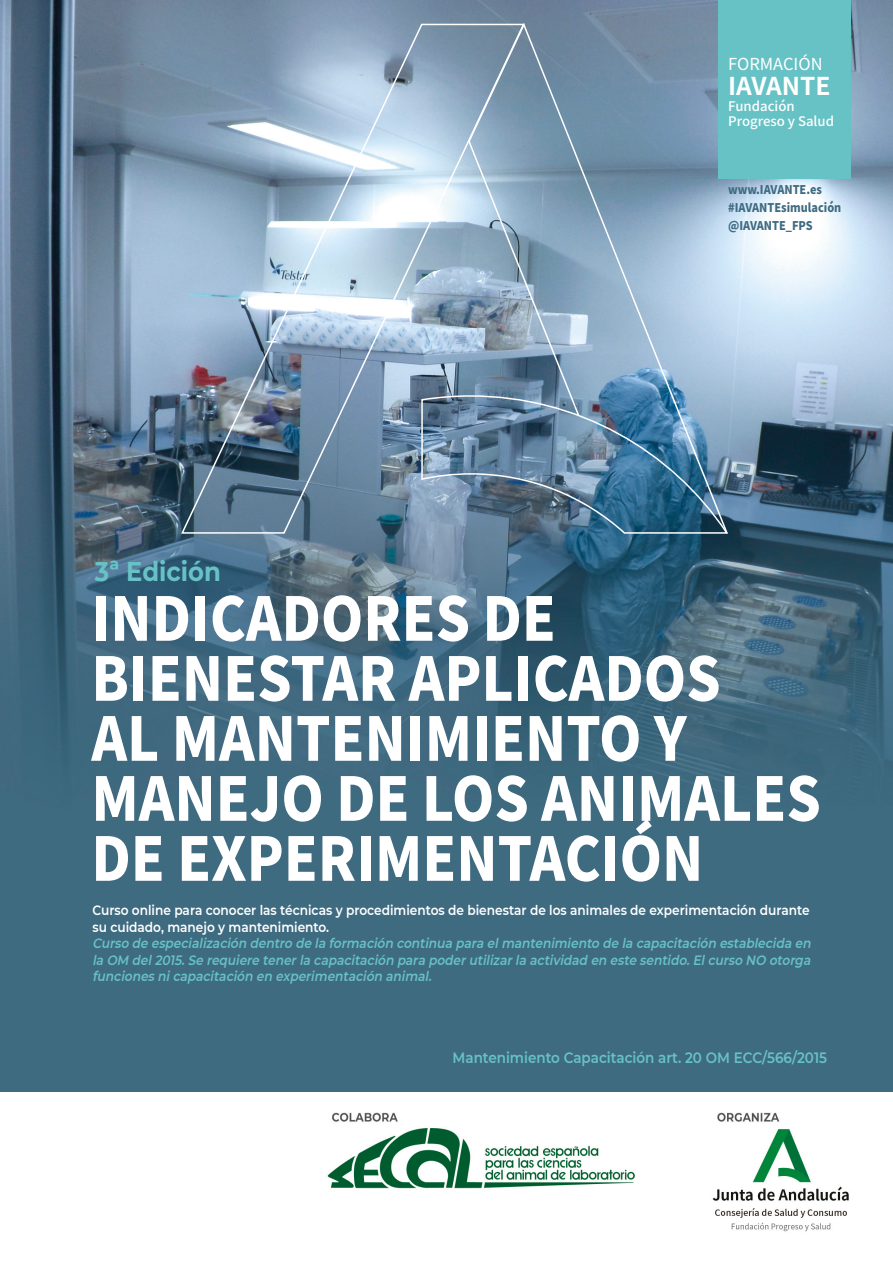
<style>
.page{position:relative;width:893px;height:1263px;background:#fff}
.page>*{position:absolute;margin:0;border:0;box-sizing:border-box;transform-origin:0 0}
.Título{font:900 60px/60px "Noto Sans HK";color:#fff;scale:.9 1}
.Cuerpo{font:700 27px "Montserrat";color:#67c2c5;scale:.9 1}
.t1{font:700 24.45px "Noto Sans HK";color:#fff}
.t2{font:16.5px "Noto Sans HK";color:#fff}
.Cuerpo-2{font:600 15px "Montserrat";color:#67c2c5;scale:.9 1}
.Cuerpo-3{font:italic 600 13.5px/16.5px "Montserrat";color:#67c2c5;text-align:justify;scale:.9 1}
.Cuerpo-4{font:600 13.5px/16.5px "Montserrat";color:#fff;scale:.9 1}
.t3{font:500 13.2px "Noto Sans HK";color:#fff}
.Título-2{font:900 12px "Noto Sans HK";color:#3f6b82;scale:.9 1}
</style>
<div class="page">
<img style="left:0;top:0;width:893px;height:1092px">
<img style="left:327px;top:1112px;width:522px;height:120px">
<div style="left:718px;top:0;width:132px;height:179px;background:#67c2c5"></div>
<svg style="left:467px;top:21px;width:262px;height:373px;background:#86a4bc"></svg>
<svg style="left:180px;top:22px;width:345px;height:512px;background:#91a9be"></svg>
<img style="left:421px;top:394px;width:309px;height:141px">
<p class="t2" style="left:728px;top:55px;width:96px">FORMACIÓN</p>
<p class="t1" style="left:728px;top:72px;width:104px">IAVANTE</p>
<p class="t3" style="left:728px;top:99px;width:68px">Fundación</p>
<p class="t3" style="left:728px;top:114px;width:107px">Progreso y Salud</p>
<p class="Cuerpo" style="left:95px;top:552px;width:141px">3ª Edición</p>
<p class="Título-2" style="left:728px;top:182px;width:106px">www.IAVANTE.es</p>
<p class="Título-2" style="left:728px;top:200px;width:127px">#IAVANTEsimulación</p>
<p class="Título-2" style="left:728px;top:218px;width:96px">@IAVANTE_FPS</p>
<p class="Título" style="left:91px;top:590px;width:518px">INDICADORES DE</p>
<p class="Título" style="left:91px;top:650px;width:701px">BIENESTAR APLICADOS</p>
<p class="Título" style="left:91px;top:710px;width:663px">AL MANTENIMIENTO Y</p>
<p class="Título" style="left:91px;top:770px;width:812px">MANEJO DE LOS ANIMALES<br>DE EXPERIMENTACIÓN</p>
<p class="Cuerpo-4" style="left:92px;top:902px;width:798px">Curso online para conocer las técnicas y procedimientos de bienestar de los animales de experimentación durante su cuidado, manejo y mantenimiento.</p>
<p class="Cuerpo-3" style="left:92px;top:935px;width:803px">Curso de especialización dentro de la formación continua para elmantenimiento de la capacitación establecida en la OM del2015.Se requiere tenerla capacitación para poderutilizarla actividad en este sentido.Elcurso NO otorga funciones nicapacitación en experimentación animal.</p>
<p class="Cuerpo-2" style="left:453px;top:1047px;width:417px">Mantenimiento Capacitación art. 20 OM ECC/566/2015</p>
</div>
